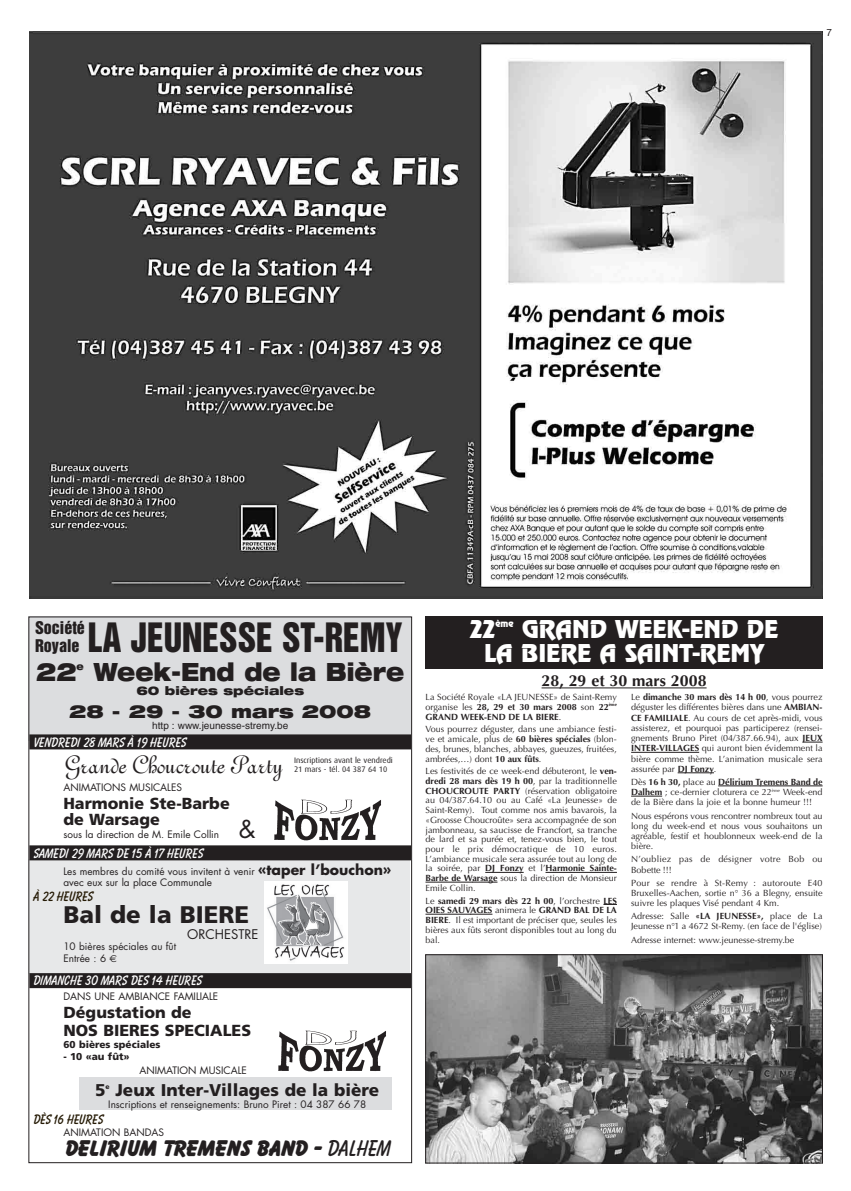
<style>
.page{position:relative;width:851px;height:1191px;background:#fff}
.page>*{position:absolute;margin:0;border:0;box-sizing:border-box;transform-origin:0 0}
.t1{font:37px "Helvetica Inserat";color:#231f20;scale:.9 1}
.t2{font:28px "Gando BT";color:#231f20}
.t3{font:900 expanded 25.2px "Helvetica Neue";color:#231f20;scale:.83 1}
.t4{font:900 24px "Frutiger";color:#231f20}
.t5{font:24px "Futura";color:#231f20}
.t6{font:22px/24px "Revue";color:#fff}
.t7{font:20px "Balloon X Bold";color:#231f20}
.t8{font:900 expanded 18px "Helvetica Neue";color:#231f20}
.t9{font:900 17px "Frutiger";color:#231f20}
.t10{font:900 16px/16px "Frutiger";color:#231f20}
.t11{font:700 16px "Optima";color:#231f20}
.t12{font:16px/17.9px "Helvetica Inserat";color:#231f20}
.t13{font:13px "Futura";color:#231f20}
.t14{font:700 12px "Balloon";color:#fff}
.t15{font:700 12px "Balloon";color:#251a05}
.t16{font:900 expanded 12px "Helvetica Neue";color:#231f20}
.t17{font:900 expanded 10.1px "Helvetica Neue";color:#231f20;scale:.83 1}
.t18{font:10px/11px "Futura";color:#231f20}
.t19{font:10px "Helvetica";color:#231f20}
.t20{font:900 10px "Frutiger";color:#231f20}
.t21{font:10px "Helvetica Neue";color:#231f20}
.t22{font:9px/9.7px "Optima";color:#231f20;text-align:justify}
.t23{font:9px/10.2px "Optima";letter-spacing:.02em;color:#231f20}
.t24{font:8.8px "Revue";color:#fff}
.t25{font:8px/9px "Dax";color:#231f20}
.t26{font:900 6.8px "Frutiger";color:#231f20}
.s1{font-weight:700;font-size:14px}
.s2{font-size:16px}
.s3{font-family:"Euro Sans"}
.s4{font-family:"Balloon";font-weight:700}
.s5{font-weight:700}
</style>
<div class="page">
<div style="left:28px;top:859px;width:381px;height:115px;background:#e7e8e9"></div>
<div style="left:28px;top:616px;width:383px;height:125px;background:#dcdddf"></div>
<div style="left:79px;top:1077px;width:312px;height:32px;background:#dcdddf"></div>
<img style="left:30px;top:31px;width:792px;height:568px">
<hr style="left:485px;top:872px;width:38px;height:1px;background:#231f20">
<hr style="left:545px;top:872px;width:72px;height:1px;background:#231f20">
<hr style="left:425px;top:882px;width:48px;height:1px;background:#231f20">
<svg style="left:472px;top:882px;width:25px;height:1px"></svg>
<svg style="left:603px;top:904px;width:14px;height:1px"></svg>
<hr style="left:425px;top:914px;width:46px;height:1px;background:#231f20">
<svg style="left:470px;top:914px;width:22px;height:1px"></svg>
<svg style="left:802px;top:742px;width:20px;height:1px"></svg>
<hr style="left:631px;top:752px;width:68px;height:1px;background:#231f20">
<hr style="left:677px;top:772px;width:36px;height:1px;background:#231f20">
<hr style="left:718px;top:785px;width:42px;height:1px;background:#231f20">
<hr style="left:759px;top:785px;width:63px;height:1px;background:#231f20">
<hr style="left:631px;top:796px;width:31px;height:1px;background:#231f20">
<img style="left:427px;top:956px;width:393px;height:205px">
<div style="left:425px;top:954px;width:397px;height:209px;border:1px solid #231f20"></div>
<div style="left:425px;top:616px;width:397px;height:53px;background:#231f20"></div>
<hr style="left:541px;top:687px;width:165px;height:1px;background:#231f20">
<div style="left:29px;top:734px;width:382px;height:15px;background:#231f20"></div>
<div style="left:29px;top:845px;width:382px;height:15px;background:#231f20"></div>
<div style="left:29px;top:973px;width:382px;height:15px;background:#231f20"></div>
<img style="left:274px;top:799px;width:107px;height:42px">
<img style="left:278px;top:1030px;width:108px;height:42px">
<img style="left:264px;top:881px;width:83px;height:82px">
<p class="t21" style="left:826px;top:29px;width:7px">7</p>
<h3 class="t12" style="left:35px;top:620px;width:51px">Société<br>Royale</h3>
<h1 class="t1" style="left:88px;top:623px;width:351px">LA JEUNESSE ST-REMY</h1>
<h3 class="t3" style="left:36px;top:662px;width:50px">22</h3>
<p class="t17" style="left:77px;top:662px;width:10px">e</p>
<h3 class="t3" style="left:93px;top:662px;width:376px">Week-End de la Bière</h3>
<h3 class="t16" style="left:136px;top:685px;width:169px">60 bières spéciales</h3>
<h3 class="t8" style="left:69px;top:704px;width:303px">28 - 29 - 30 mars 2008</h3>
<p class="t19" style="left:152px;top:721px;width:137px">http : www.jeunesse-stremy.be</p>
<h3 class="t14" style="left:32px;top:735px;width:155px">VENDREDI 28 MARS À 19 HEURES</h3>
<h2 class="t2" style="left:63px;top:746px;width:220px">Grande Choucroute Party</h2>
<p class="t18" style="left:63px;top:782px;width:120px">ANIMATIONS MUSICALES</p>
<h3 class="t10" style="left:63px;top:796px;width:168px">Harmonie Ste-Barbe de Warsage</h3>
<p class="t18" style="left:63px;top:829px;width:157px">sous la direction de M. Emile Collin</p>
<h3 class="t5" style="left:239px;top:817px;width:18px">&amp;</h3>
<h3 class="t14" style="left:32px;top:846px;width:172px">SAMEDI 29 MARS DE 15 À 17 HEURES</h3>
<p class="t18" style="left:63px;top:866px;width:329px">Les membres du comité vous invitent à venir <span class="s1">«taper l’bouchon» </span>avec eux sur la place Communale</p>
<h3 class="t15" style="left:32px;top:889px;width:62px">À 22 HEURES</h3>
<h3 class="t4" style="left:63px;top:904px;width:209px">Bal de la BIERE <span class="s2">-</span></h3>
<h3 class="t13" style="left:187px;top:927px;width:73px">ORCHESTRE</h3>
<p class="t18" style="left:63px;top:941px;width:114px;line-height:11.9px">10 bières spéciales au fût<br>Entrée : 6 <span class="s3">€</span></p>
<h3 class="t14" style="left:32px;top:974px;width:170px">DIMANCHE 30 MARS DES 14 HEURES</h3>
<p class="t18" style="left:63px;top:992px;width:156px">DANS UNE AMBIANCE FAMILIALE</p>
<h3 class="t10" style="left:63px;top:1005px;width:189px;line-height:18px">Dégustation de<br>NOS BIERES SPECIALES</h3>
<p class="t20" style="left:63px;top:1040px;width:99px">60 bières spéciales</p>
<p class="t20" style="left:63px;top:1052px;width:68px">- 10 «au fût»</p>
<p class="t18" style="left:139px;top:1065px;width:109px">ANIMATION MUSICALE</p>
<h3 class="t9" style="left:95px;top:1083px;width:12px">5</h3>
<p class="t26" style="left:105px;top:1083px;width:6px">e</p>
<h3 class="t9" style="left:115px;top:1083px;width:265px">Jeux Inter-Villages de la bière</h3>
<p class="t18" style="left:108px;top:1099px;width:259px">Inscriptions et renseignements: Bruno Piret : 04 387 66 78</p>
<h3 class="t15" style="left:32px;top:1112px;width:72px">DÈS 16 HEURES</h3>
<p class="t18" style="left:63px;top:1127px;width:102px">ANIMATION BANDAS</p>
<h3 class="t7" style="left:63px;top:1137px;width:327px">DELIRIUM TREMENS BAND - <span class="s4">DALHEM</span></h3>
<p class="t25" style="left:294px;top:756px;width:100px">Inscriptions avant le vendredi<br>21 mars - tél. 04 387 64 10</p>
<h3 class="t6" style="left:470px;top:619px;width:27px">22</h3>
<p class="t24" style="left:495px;top:619px;width:20px">ème</p>
<h3 class="t6" style="left:484px;top:619px;width:295px;text-indent:38px">GRAND WEEK-END DE<br>LA BIERE A SAINT-REMY</h3>
<h3 class="t11" style="left:541px;top:674px;width:166px">28, 29 et 30 mars 2008</h3>
<p class="t22" style="left:425px;top:693px;width:193px">La Société Royale «LA JEUNESSE» de Saint-Remy organise les <span class="s5">28, 29 et 30 mars 2008</span> son <span class="s5">22</span><sup>ème </sup><span class="s5">GRAND WEEK-END DE LA BIERE</span>.</p>
<p class="t22" style="left:425px;top:725px;width:193px">Vous pourrez déguster, dans une ambiance festi&shy;ve et amicale, plus de <span class="s5">60 bières spéciales</span> (blon&shy;des, brunes, blanches, abbayes, gueuzes, fruitées, ambrées,…) dont <span class="s5">10 aux fûts</span>.</p>
<p class="t22" style="left:425px;top:767px;width:193px">Les festivités de ce week-end débuteront, le <span class="s5">ven&shy;dredi 28 mars dès 19 h 00</span>, par la traditionnelle <span class="s5">CHOUCROUTE PARTY</span> (réservation obligatoire au 04/387.64.10 ou au Café «La Jeunesse» de Saint-Remy). Tout comme nos amis bavarois, la «Groosse Choucroûte» sera accompagnée de son jambonneau, sa saucisse de Francfort, sa tranche de lard et sa purée et, tenez-vous bien, le tout pour le prix démocratique de 10 euros.<br>L’ambiance musicale sera assurée tout au long de la soirée, par <span class="s5">DJ Fonzy</span> et l’<span class="s5">Harmonie Sainte-Barbe de Warsage</span> sous la direction de Monsieur Emile Collin.</p>
<p class="t22" style="left:425px;top:896px;width:193px">Le <span class="s5">samedi 29 mars dès 22 h 00</span>, l’orchestre <span class="s5">LES OIES SAUVAGES</span> animera le <span class="s5">GRAND BAL DE LA BIERE</span>. Il est important de préciser que, seules les bières aux fûts seront disponibles tout au long du bal.</p>
<p class="t22" style="left:631px;top:693px;width:193px;line-height:10.2px">Le <span class="s5">dimanche 30 mars dès 14 h 00</span>, vous pourrez déguster les différentes bières dans une <span class="s5">AMBIAN-CE FAMILIALE</span>. Au cours de cet après-midi, vous assisterez, et pourquoi pas participerez (rensei&shy;gnements Bruno Piret (04/387.66.94), aux <span class="s5">JEUX INTER-VILLAGES</span> qui auront bien évidemment la bière comme thème. L’animation musicale sera assurée par <span class="s5">DJ Fonzy</span>.</p>
<p class="t22" style="left:631px;top:777px;width:193px;line-height:10.2px">Dès <span class="s5">16 h 30,</span> place au <span class="s5">Délirium Tremens Band de Dalhem</span> ; ce-dernier cloturera ce 22<sup>ème</sup> Week-end de la Bière dans la joie et la bonne humeur !!!</p>
<p class="t22" style="left:631px;top:811px;width:193px;line-height:10.2px">Nous espérons vous rencontrer nombreux tout au long du week-end et nous vous souhaitons un agréable, festif et houblonneux week-end de la bière.</p>
<p class="t23" style="left:631px;top:855px;width:193px">N’oubliez pas de désigner votre Bob ou<br>Bobette !!!</p>
<p class="t22" style="left:631px;top:878px;width:193px;line-height:10.2px">Pour se rendre à St-Remy : autoroute E40<br>Bruxelles-Aachen, sortie n° 36 a Blegny, ensuite suivre les plaques Visé pendant 4 Km.</p>
<p class="t22" style="left:631px;top:912px;width:193px;line-height:10.2px">Adresse: Salle <span class="s5">«LA JEUNESSE»,</span> place de La<br>Jeunesse n°1 a 4672 St-Remy. (en face de l'église)</p>
<p class="t22" style="left:631px;top:935px;width:165px">Adresse internet: www.jeunesse-stremy.be</p>
</div>
